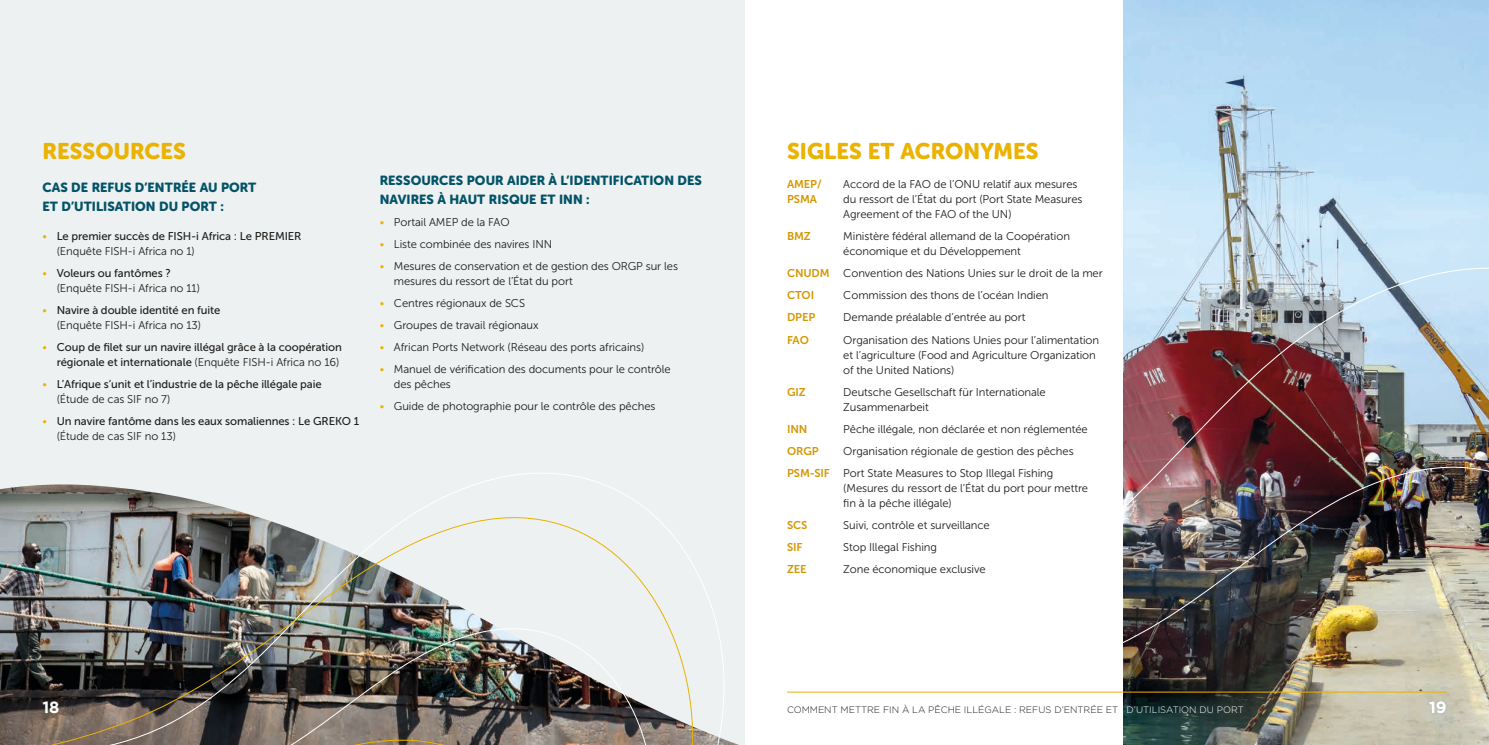
<style>
.page{position:relative;width:1489px;height:745px;background:#fff}
.page>*{position:absolute;margin:0;border:0;box-sizing:border-box;transform-origin:0 0}
.t1{font:22.5px "Museo Sans Rounded 900";letter-spacing:.005em;color:#ebb202}
.t2{font:700 16.25px "Gotham";color:#fff}
.t3{font:13.12px/18.8px "Museo Sans Rounded 900";letter-spacing:.005em;color:#035368}
.t4{font:11.25px/15px "Museo Sans 300";letter-spacing:-.01em;color:#1d1d1b}
.t5{font:11.25px/15px "Museo Sans 500";letter-spacing:-.01em;color:#1d1d1b;text-align:right}
.t6{font:11.25px "Museo Sans 700";letter-spacing:-.01em;color:#d59700}
.t7{font:300 9.38px "Gotham";color:#1d1d1b}
.s1{font-family:"Museo Sans 300";color:#ebb202}
.s2{font-family:"Museo Sans 300"}
.s3{color:#ebb202}
.s4{font-family:"Museo Sans 700";color:#d59700}
.s5{color:#fff}
</style>
<div class="page">
<img style="left:1123px;top:0;width:365px;height:245px">
<img style="left:744px;top:245px;width:744px;height:499px">
<div style="left:0;top:0;width:744px;height:744px;background:#edf1f1"></div>
<svg style="left:0;top:455px;width:774px;height:289px"></svg>
<img style="left:0;top:493px;width:700px;height:251px">
<hr style="left:787px;top:691px;width:658px;height:1px;background:#ebb202">
<h1 class="t1" style="left:43px;top:138px;width:145px">RESSOURCES</h1>
<p class="t3" style="left:43px;top:178px;width:215px">CAS DE REFUS D’ENTRÉE AU PORT<br>ET D’UTILISATION DU PORT :</p>
<p class="t5" style="left:43px;top:228px;width:260px"><span class="s1">•</span> Le premier succès de FISH-i Africa : Le PREMIER</p>
<p class="t4" style="left:57px;top:243px;width:140px">(Enquête FISH-i Africa no 1)</p>
<p class="t5" style="left:43px;top:265px;width:130px"><span class="s1">•</span> Voleurs ou fantômes ?</p>
<p class="t4" style="left:57px;top:280px;width:145px">(Enquête FISH-i Africa no 11)</p>
<p class="t5" style="left:43px;top:302px;width:179px"><span class="s1">•</span> Navire à double identité en fuite</p>
<p class="t4" style="left:57px;top:317px;width:146px">(Enquête FISH-i Africa no 13)</p>
<p class="t5" style="left:43px;top:339px;width:301px"><span class="s1">•</span> Coup de filet sur un navire illégal grâce à la coopération régionale et internationale <span class="s2">(Enquête FISH-i Africa no 16)</span></p>
<p class="t5" style="left:43px;top:376px;width:281px"><span class="s1">•</span> L’Afrique s’unit et l’industrie de la pêche illégale paie</p>
<p class="t4" style="left:57px;top:391px;width:115px">(Étude de cas SIF no 7)</p>
<p class="t5" style="left:43px;top:414px;width:318px"><span class="s1">•</span> Un navire fantôme dans les eaux somaliennes : Le GREKO 1</p>
<p class="t4" style="left:57px;top:429px;width:121px">(Étude de cas SIF no 13)</p>
<p class="t3" style="left:380px;top:171px;width:324px">RESSOURCES POUR AIDER À L’IDENTIFICATION DES<br>NAVIRES À HAUT RISQUE ET INN :</p>
<p class="t4" style="left:380px;top:214px;width:131px"><span class="s3">•</span> Portail AMEP de la FAO</p>
<p class="t4" style="left:380px;top:236px;width:174px"><span class="s3">•</span> Liste combinée des navires INN</p>
<p class="t4" style="left:394px;top:258px;width:285px;text-indent:-14px"><span class="s3">•</span> Mesures de conservation et de gestion des ORGP sur les mesures du ressort de l’État du port</p>
<p class="t4" style="left:380px;top:295px;width:147px"><span class="s3">•</span> Centres régionaux de SCS</p>
<p class="t4" style="left:380px;top:317px;width:160px"><span class="s3">•</span> Groupes de travail régionaux</p>
<p class="t4" style="left:380px;top:339px;width:266px"><span class="s3">•</span> African Ports Network (Réseau des ports africains)</p>
<p class="t4" style="left:394px;top:362px;width:278px;text-indent:-14px"><span class="s3">•</span> Manuel de vérification des documents pour le contrôle des pêches</p>
<p class="t4" style="left:380px;top:399px;width:277px"><span class="s3">•</span> Guide de photographie pour le contrôle des pêches</p>
<h1 class="t1" style="left:787px;top:138px;width:253px">SIGLES ET ACRONYMES</h1>
<p class="t6" style="left:787px;top:178px;width:36px">AMEP/</p>
<p class="t4" style="left:843px;top:176px;width:236px">Accord de la FAO de l’ONU relatif aux mesures</p>
<p class="t6" style="left:787px;top:193px;width:31px">PSMA</p>
<p class="t4" style="left:843px;top:191px;width:241px">du ressort de l’État du port (Port State Measures<br>Agreement of the FAO of the UN)</p>
<p class="t6" style="left:787px;top:230px;width:25px">BMZ</p>
<p class="t4" style="left:843px;top:229px;width:228px">Ministère fédéral allemand de la Coopération économique et du Développement</p>
<p class="t4" style="left:787px;top:266px;width:317px"><span class="s4">CNUDM</span> Convention des Nations Unies sur le droit de la mer</p>
<p class="t6" style="left:787px;top:289px;width:29px">CTOI</p>
<p class="t4" style="left:843px;top:288px;width:207px">Commission des thons de l’océan Indien</p>
<p class="t6" style="left:787px;top:311px;width:30px">DPEP</p>
<p class="t4" style="left:843px;top:310px;width:184px">Demande préalable d’entrée au port</p>
<p class="t6" style="left:787px;top:333px;width:23px">FAO</p>
<p class="t4" style="left:843px;top:332px;width:257px">Organisation des Nations Unies pour l’alimentation et l’agriculture (Food and Agriculture Organization of the United Nations)</p>
<p class="t6" style="left:787px;top:385px;width:20px">GIZ</p>
<p class="t4" style="left:843px;top:384px;width:204px">Deutsche Gesellschaft für Internationale<br>Zusammenarbeit</p>
<p class="t6" style="left:787px;top:422px;width:22px">INN</p>
<p class="t4" style="left:843px;top:421px;width:246px">Pêche illégale, non déclarée et non réglementée</p>
<p class="t6" style="left:787px;top:444px;width:33px">ORGP</p>
<p class="t4" style="left:787px;top:440px;width:288px;line-height:22.1px;text-indent:56px">Organisation régionale de gestion des pêches<br><span class="s4">PSM-SIF</span> Port State Measures to Stop Illegal Fishing</p>
<p class="t4" style="left:843px;top:480px;width:246px">(Mesures du ressort de l’État du port pour mettre fin à la pêche illégale)</p>
<p class="t6" style="left:787px;top:518px;width:22px">SCS</p>
<p class="t4" style="left:843px;top:517px;width:148px">Suivi, contrôle et surveillance</p>
<p class="t6" style="left:787px;top:541px;width:17px">SIF</p>
<p class="t4" style="left:843px;top:539px;width:95px">Stop Illegal Fishing</p>
<p class="t6" style="left:787px;top:563px;width:21px">ZEE</p>
<p class="t4" style="left:843px;top:561px;width:144px">Zone économique exclusive</p>
<h2 class="t2" style="left:43px;top:696px;width:18px">18</h2>
<p class="t7" style="left:787px;top:703px;width:458px">COMMENT METTRE FIN À LA PÊCHE ILLÉGALE : REFUS D’ENTRÉE ET <span class="s5">D’UTILISATION DU PORT</span></p>
<h2 class="t2" style="left:1428px;top:696px;width:19px">19</h2>
</div>
